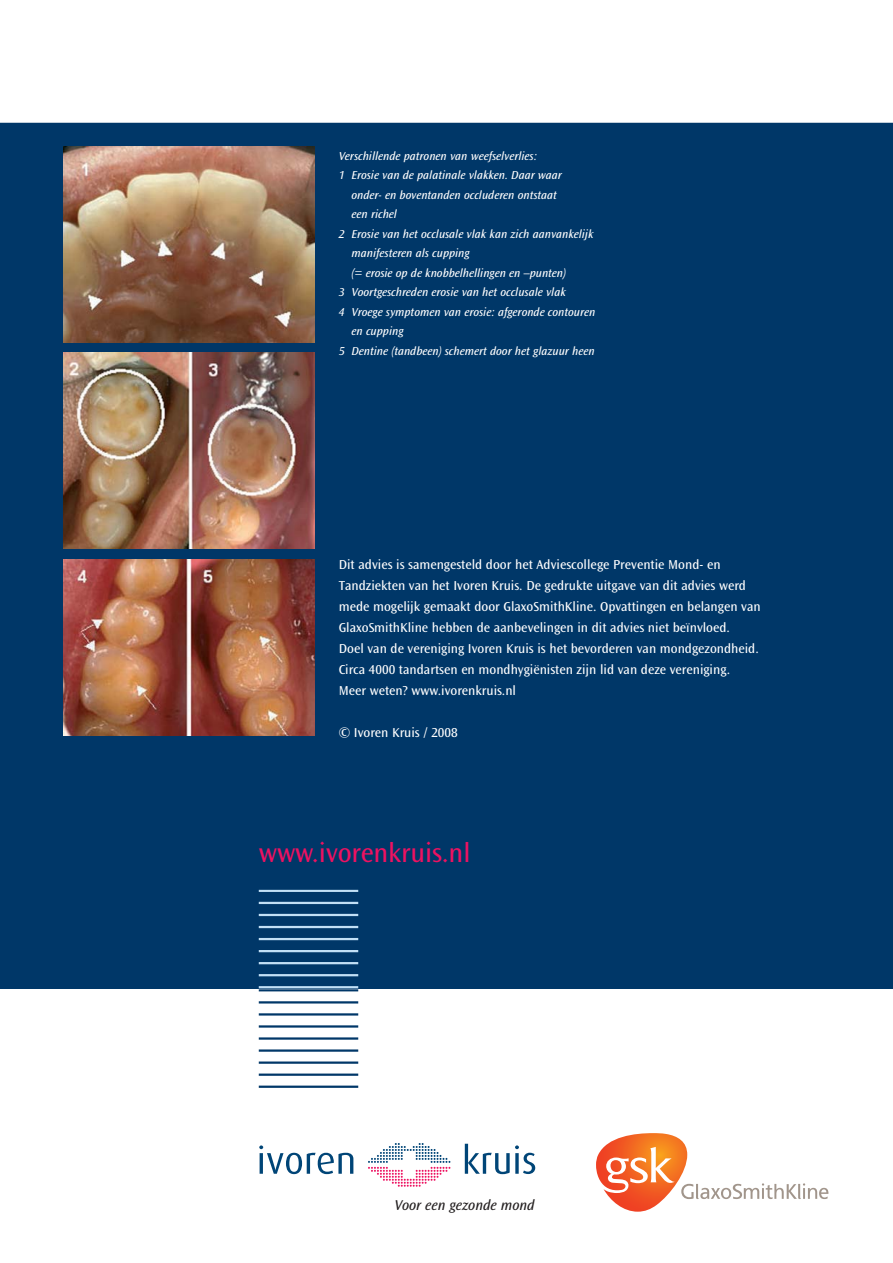
<style>
.page{position:relative;width:893px;height:1263px;background:#fff}
.page>*{position:absolute;margin:0;border:0;box-sizing:border-box;transform-origin:0 0}
.t1{font:27.6px "Ocean Sans MM 403 475";letter-spacing:-.005em;color:#ed1261}
.t2{font:14.85px "Ocean Sans MM It 403 475";color:#231f20}
.t3{font:13.5px/21px "Ocean Sans MM 403 475";color:#fff}
.t4{font:12px "Ocean Sans MM It 403 475";color:#fff}
</style>
<div class="page">
<div style="left:0;top:121px;width:893px;height:867px;background:#003768"></div>
<svg style="left:368px;top:1143px;width:82px;height:44px"></svg>
<svg style="left:259px;top:1145px;width:94px;height:29px"></svg>
<svg style="left:465px;top:1144px;width:70px;height:30px"></svg>
<hr style="left:0;top:121px;width:893px;height:2px;background:#fff">
<hr style="left:259px;top:989px;width:99px;height:2px;background:#003768">
<hr style="left:259px;top:1001px;width:99px;height:2px;background:#003768">
<hr style="left:259px;top:1013px;width:99px;height:2px;background:#003768">
<hr style="left:259px;top:1025px;width:99px;height:2px;background:#003768">
<hr style="left:259px;top:1037px;width:99px;height:3px;background:#003768">
<hr style="left:259px;top:1049px;width:99px;height:3px;background:#003768">
<hr style="left:259px;top:1061px;width:99px;height:3px;background:#003768">
<hr style="left:259px;top:1073px;width:99px;height:3px;background:#003768">
<hr style="left:259px;top:1085px;width:99px;height:3px;background:#003768">
<hr style="left:259px;top:890px;width:99px;height:2px;background:#c2e0f6">
<hr style="left:259px;top:902px;width:99px;height:2px;background:#c2e0f6">
<hr style="left:259px;top:914px;width:99px;height:2px;background:#c2e0f6">
<hr style="left:259px;top:926px;width:99px;height:2px;background:#c2e0f6">
<hr style="left:259px;top:938px;width:99px;height:2px;background:#c2e0f6">
<hr style="left:259px;top:950px;width:99px;height:2px;background:#c2e0f6">
<hr style="left:259px;top:962px;width:99px;height:2px;background:#c2e0f6">
<hr style="left:259px;top:974px;width:99px;height:2px;background:#c2e0f6">
<hr style="left:259px;top:986px;width:99px;height:2px;background:#c2e0f6">
<img style="left:64px;top:353px;width:251px;height:195px">
<img style="left:64px;top:147px;width:251px;height:195px">
<img style="left:64px;top:560px;width:251px;height:176px">
<svg style="left:596px;top:1133px;width:232px;height:79px"></svg>
<p class="t4" style="left:339px;top:151px;width:200px">Verschillende patronen van weefselverlies:</p>
<p class="t4" style="left:339px;top:170px;width:225px">1 Erosie van de palatinale vlakken. Daar waar</p>
<p class="t4" style="left:352px;top:190px;width:207px">onder- en boventanden occluderen ontstaat</p>
<p class="t4" style="left:352px;top:209px;width:47px">een richel</p>
<p class="t4" style="left:339px;top:229px;width:256px">2 Erosie van het occlusale vlak kan zich aanvankelijk</p>
<p class="t4" style="left:352px;top:248px;width:120px">manifesteren als cupping</p>
<p class="t4" style="left:352px;top:268px;width:216px">(= erosie op de knobbelhellingen en –punten)</p>
<p class="t4" style="left:339px;top:287px;width:229px">3 Voortgeschreden erosie van het occlusale vlak</p>
<p class="t4" style="left:339px;top:307px;width:258px">4 Vroege symptomen van erosie: afgeronde contouren</p>
<p class="t4" style="left:352px;top:326px;width:54px">en cupping</p>
<p class="t4" style="left:339px;top:346px;width:257px">5 Dentine (tandbeen) schemert door het glazuur heen</p>
<p class="t3" style="left:339px;top:554px;width:423px">Dit advies is samengesteld door het Adviescollege Preventie Mond- en Tandziekten van het Ivoren Kruis. De gedrukte uitgave van dit advies werd mede mogelijk gemaakt door GlaxoSmithKline. Opvattingen en belangen van GlaxoSmithKline hebben de aanbevelingen in dit advies niet beïnvloed.<br>Doel van de vereniging Ivoren Kruis is het bevorderen van mondgezondheid.<br>Circa 4000 tandartsen en mondhygiënisten zijn lid van deze vereniging.<br>Meer weten? www.ivorenkruis.nl</p>
<p class="t3" style="left:339px;top:722px;width:121px">© Ivoren Kruis / 2008</p>
<h1 class="t1" style="left:259px;top:841px;width:213px">www.ivorenkruis.nl</h1>
<p class="t2" style="left:394px;top:1198px;width:142px">Voor een gezonde mond</p>
</div>
